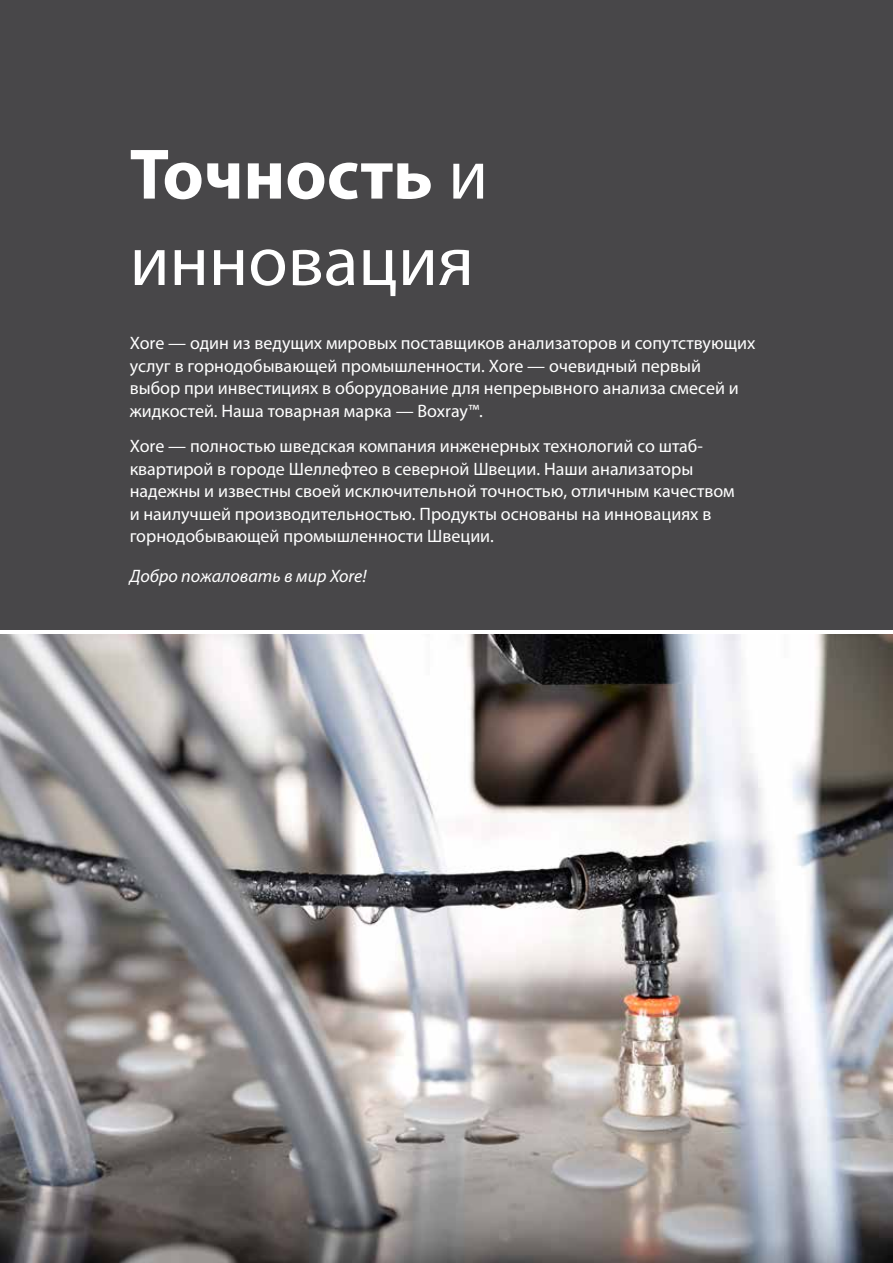
<style>
.page{position:relative;width:893px;height:1263px;background:#fff}
.page>*{position:absolute;margin:0;border:0;box-sizing:border-box;transform-origin:0 0}
.t1{font:72px/86.4px "Myriad Pro";color:#fff}
.t2{font:18px/22.5px "Myriad Pro";color:#fff}
.t3{font:italic 18px "Myriad Pro";color:#fff}
.s1{font-weight:700}
</style>
<div class="page">
<div style="left:0;top:0;width:893px;height:629px;background:#484749"></div>
<img style="left:0;top:634px;width:893px;height:629px">
<h1 class="t1" style="left:130px;top:130px;width:360px"><span class="s1">Точность</span> и инновация</h1>
<p class="t2" style="left:130px;top:332px;width:627px">Xore — один из ведущих мировых поставщиков анализаторов и сопутствующих услуг в горнодобывающей промышленности. Xore — очевидный первый выбор при инвестициях в оборудование для непрерывного анализа смесей и жидкостей. Наша товарная марка — Boxray™.</p>
<p class="t2" style="left:130px;top:435px;width:607px">Xore — полностью шведская компания инженерных технологий со штаб&shy;квартирой в городе Шеллефтео в северной Швеции. Наши анализаторы надежны и известны своей исключительной точностью, отличным качеством и наилучшей производительностью. Продукты основаны на инновациях в горнодобывающей промышленности Швеции.</p>
<p class="t3" style="left:130px;top:565px;width:238px">Добро пожаловать в мир Xore!</p>
</div>
